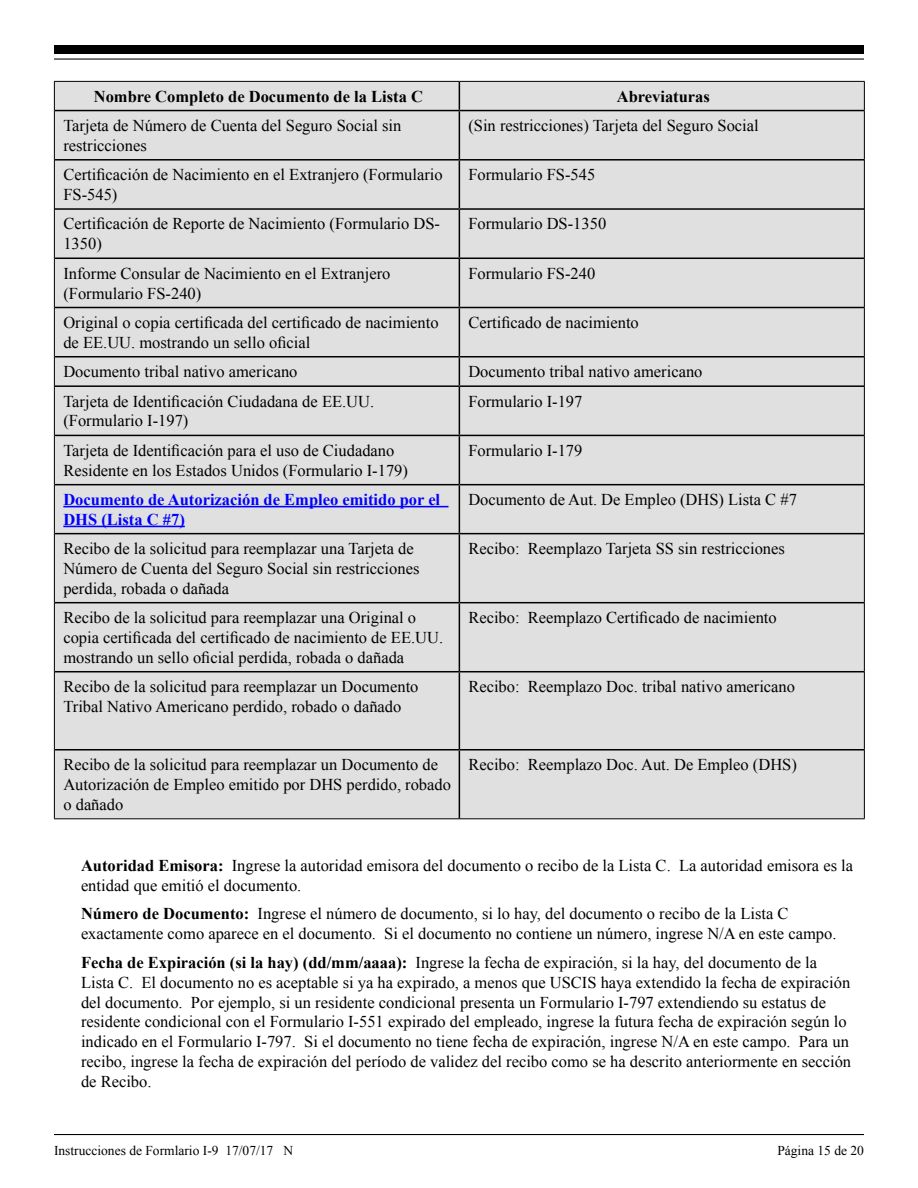
<style>
.page{position:relative;width:918px;height:1188px;background:#fff}
.page>*{position:absolute;margin:0;border:0;box-sizing:border-box;transform-origin:0 0}
.Body_1{font:16.5px/19.8px "Times New Roman";color:#000}
.Body_Lead-in_Indent{font:16.5px/19.8px "Times New Roman";color:#000}
.Body_1-2{font:700 16.5px/19.8px "Times New Roman";color:#00f}
.Body_1-3{font:700 16.5px "Times New Roman";color:#000}
.t1{font:13.5px "Times New Roman";color:#000}
.s1{font-weight:700}
</style>
<div class="page">
<hr style="left:54px;top:1134px;width:810px;height:1px;background:#000">
<div style="left:54px;top:45px;width:810px;height:9px;background:#000"></div>
<hr style="left:54px;top:58px;width:810px;height:2px;background:#000">
<div style="left:55px;top:82px;width:809px;height:736px;background:#e0e0e0"></div>
<hr style="left:54px;top:81px;width:405px;height:1px;background:#000">
<svg style="left:54px;top:82px;width:1px;height:29px"></svg>
<hr style="left:459px;top:81px;width:406px;height:1px;background:#000">
<svg style="left:864px;top:82px;width:1px;height:29px"></svg>
<hr style="left:54px;top:111px;width:1px;height:49px;background:#000">
<hr style="left:864px;top:111px;width:1px;height:49px;background:#000">
<hr style="left:54px;top:160px;width:1px;height:49px;background:#000">
<hr style="left:864px;top:160px;width:1px;height:49px;background:#000">
<hr style="left:54px;top:209px;width:1px;height:49px;background:#000">
<hr style="left:864px;top:209px;width:1px;height:49px;background:#000">
<hr style="left:54px;top:258px;width:1px;height:50px;background:#000">
<hr style="left:864px;top:258px;width:1px;height:50px;background:#000">
<hr style="left:54px;top:308px;width:1px;height:49px;background:#000">
<hr style="left:864px;top:308px;width:1px;height:49px;background:#000">
<svg style="left:54px;top:357px;width:1px;height:29px"></svg>
<svg style="left:864px;top:357px;width:1px;height:29px"></svg>
<hr style="left:54px;top:386px;width:1px;height:49px;background:#000">
<hr style="left:864px;top:386px;width:1px;height:49px;background:#000">
<hr style="left:54px;top:435px;width:1px;height:50px;background:#000">
<hr style="left:864px;top:435px;width:1px;height:50px;background:#000">
<hr style="left:54px;top:485px;width:1px;height:49px;background:#000">
<hr style="left:864px;top:485px;width:1px;height:49px;background:#000">
<hr style="left:54px;top:534px;width:1px;height:69px;background:#000">
<hr style="left:864px;top:534px;width:1px;height:69px;background:#000">
<hr style="left:54px;top:603px;width:1px;height:69px;background:#000">
<hr style="left:864px;top:603px;width:1px;height:69px;background:#000">
<hr style="left:54px;top:672px;width:1px;height:78px;background:#000">
<hr style="left:864px;top:672px;width:1px;height:78px;background:#000">
<hr style="left:54px;top:750px;width:1px;height:68px;background:#000">
<hr style="left:864px;top:750px;width:1px;height:68px;background:#000">
<hr style="left:54px;top:818px;width:405px;height:1px;background:#000">
<hr style="left:459px;top:818px;width:406px;height:1px;background:#000">
<svg style="left:459px;top:82px;width:1px;height:28px"></svg>
<hr style="left:55px;top:110px;width:404px;height:1px;background:#000">
<hr style="left:459px;top:110px;width:405px;height:1px;background:#000">
<hr style="left:459px;top:111px;width:1px;height:48px;background:#000">
<hr style="left:55px;top:159px;width:404px;height:2px;background:#000">
<hr style="left:459px;top:159px;width:405px;height:2px;background:#000">
<hr style="left:459px;top:161px;width:1px;height:47px;background:#000">
<hr style="left:55px;top:208px;width:404px;height:2px;background:#000">
<hr style="left:459px;top:208px;width:405px;height:2px;background:#000">
<hr style="left:459px;top:210px;width:1px;height:48px;background:#000">
<hr style="left:55px;top:258px;width:404px;height:1px;background:#000">
<hr style="left:459px;top:258px;width:405px;height:1px;background:#000">
<hr style="left:459px;top:259px;width:1px;height:48px;background:#000">
<hr style="left:55px;top:307px;width:404px;height:1px;background:#000">
<hr style="left:459px;top:307px;width:405px;height:1px;background:#000">
<hr style="left:459px;top:308px;width:1px;height:48px;background:#000">
<hr style="left:55px;top:356px;width:404px;height:2px;background:#000">
<hr style="left:459px;top:356px;width:405px;height:2px;background:#000">
<svg style="left:459px;top:358px;width:1px;height:27px"></svg>
<hr style="left:55px;top:385px;width:404px;height:2px;background:#000">
<hr style="left:459px;top:385px;width:405px;height:2px;background:#000">
<hr style="left:459px;top:387px;width:1px;height:48px;background:#000">
<hr style="left:55px;top:435px;width:404px;height:1px;background:#000">
<hr style="left:459px;top:435px;width:405px;height:1px;background:#000">
<hr style="left:459px;top:436px;width:1px;height:48px;background:#000">
<hr style="left:55px;top:484px;width:404px;height:1px;background:#000">
<hr style="left:459px;top:484px;width:405px;height:1px;background:#000">
<hr style="left:459px;top:485px;width:1px;height:48px;background:#000">
<hr style="left:55px;top:533px;width:404px;height:1px;background:#000">
<hr style="left:459px;top:533px;width:405px;height:1px;background:#000">
<hr style="left:459px;top:534px;width:1px;height:68px;background:#000">
<hr style="left:55px;top:602px;width:404px;height:1px;background:#000">
<hr style="left:459px;top:602px;width:405px;height:1px;background:#000">
<hr style="left:459px;top:603px;width:1px;height:68px;background:#000">
<hr style="left:55px;top:671px;width:404px;height:1px;background:#000">
<hr style="left:459px;top:671px;width:405px;height:1px;background:#000">
<hr style="left:459px;top:672px;width:1px;height:77px;background:#000">
<hr style="left:55px;top:749px;width:404px;height:2px;background:#000">
<hr style="left:459px;top:749px;width:405px;height:2px;background:#000">
<hr style="left:459px;top:751px;width:1px;height:67px;background:#000">
<hr style="left:63px;top:506px;width:385px;height:1px;background:#00f">
<hr style="left:63px;top:526px;width:122px;height:1px;background:#00f">
<p class="Body_1-3" style="left:94px;top:85px;width:331px">Nombre Completo de Documento de la Lista C</p>
<p class="Body_1-3" style="left:617px;top:85px;width:95px">Abreviaturas</p>
<p class="Body_1" style="left:63px;top:115px;width:339px">Tarjeta de Número de Cuenta del Seguro Social sin restricciones</p>
<p class="Body_1" style="left:468px;top:115px;width:292px">(Sin restricciones) Tarjeta del Seguro Social</p>
<p class="Body_1" style="left:63px;top:165px;width:381px">Certificación de Nacimiento en el Extranjero (Formulario<br>FS-545)</p>
<p class="Body_1" style="left:468px;top:165px;width:128px">Formulario FS-545</p>
<p class="Body_1" style="left:63px;top:214px;width:378px">Certificación de Reporte de Nacimiento (Formulario DS-<br>1350)</p>
<p class="Body_1" style="left:468px;top:214px;width:139px">Formulario DS-1350</p>
<p class="Body_1" style="left:63px;top:263px;width:329px">Informe Consular de Nacimiento en el Extranjero (Formulario FS-240)</p>
<p class="Body_1" style="left:468px;top:263px;width:128px">Formulario FS-240</p>
<p class="Body_1" style="left:63px;top:312px;width:377px">Original o copia certificada del certificado de nacimiento de EE.UU. mostrando un sello oficial</p>
<p class="Body_1" style="left:468px;top:312px;width:172px">Certificado de nacimiento</p>
<p class="Body_1" style="left:63px;top:362px;width:236px">Documento tribal nativo americano</p>
<p class="Body_1" style="left:468px;top:362px;width:236px">Documento tribal nativo americano</p>
<p class="Body_1" style="left:63px;top:391px;width:312px">Tarjeta de Identificación Ciudadana de EE.UU. (Formulario I-197)</p>
<p class="Body_1" style="left:468px;top:391px;width:116px">Formulario I-197</p>
<p class="Body_1" style="left:63px;top:440px;width:346px">Tarjeta de Identificación para el uso de Ciudadano<br>Residente en los Estados Unidos (Formulario I-179)</p>
<p class="Body_1" style="left:468px;top:440px;width:116px">Formulario I-179</p>
<p class="Body_1-2" style="left:63px;top:489px;width:378px">Documento de Autorización de Empleo emitido por el<br>DHS (Lista C #7)</p>
<p class="Body_1" style="left:468px;top:489px;width:330px">Documento de Aut. De Empleo (DHS) Lista C #7</p>
<p class="Body_1" style="left:63px;top:538px;width:358px">Recibo de la solicitud para reemplazar una Tarjeta de<br>Número de Cuenta del Seguro Social sin restricciones perdida, robada o dañada</p>
<p class="Body_1" style="left:468px;top:538px;width:318px">Recibo: Reemplazo Tarjeta SS sin restricciones</p>
<p class="Body_1" style="left:63px;top:607px;width:381px">Recibo de la solicitud para reemplazar una Original o copia certificada del certificado de nacimiento de EE.UU. mostrando un sello oficial perdida, robada o dañada</p>
<p class="Body_1" style="left:468px;top:607px;width:310px">Recibo: Reemplazo Certificado de nacimiento</p>
<p class="Body_1" style="left:63px;top:676px;width:357px">Recibo de la solicitud para reemplazar un Documento<br>Tribal Nativo Americano perdido, robado o dañado</p>
<p class="Body_1" style="left:468px;top:676px;width:328px">Recibo: Reemplazo Doc. tribal nativo americano</p>
<p class="Body_1" style="left:63px;top:755px;width:389px">Recibo de la solicitud para reemplazar un Documento de<br>Autorización de Empleo emitido por DHS perdido, robado o dañado</p>
<p class="Body_1" style="left:468px;top:755px;width:330px">Recibo: Reemplazo Doc. Aut. De Empleo (DHS)</p>
<p class="Body_Lead-in_Indent" style="left:81px;top:855px;width:774px"><span class="s1">Autoridad Emisora:</span> Ingrese la autoridad emisora del documento o recibo de la Lista C. La autoridad emisora es la entidad que emitió el documento.</p>
<p class="Body_Lead-in_Indent" style="left:81px;top:904px;width:757px"><span class="s1">Número de Documento:</span> Ingrese el número de documento, si lo hay, del documento o recibo de la Lista C exactamente como aparece en el documento. Si el documento no contiene un número, ingrese N/A en este campo.</p>
<p class="Body_Lead-in_Indent" style="left:81px;top:952px;width:772px"><span class="s1">Fecha de Expiración (si la hay) (dd/mm/aaaa):</span> Ingrese la fecha de expiración, si la hay, del documento de la Lista C. El documento no es aceptable si ya ha expirado, a menos que USCIS haya extendido la fecha de expiración del documento. Por ejemplo, si un residente condicional presenta un Formulario I-797 extendiendo su estatus de residente condicional con el Formulario I-551 expirado del empleado, ingrese la futura fecha de expiración según lo indicado en el Formulario I-797. Si el documento no tiene fecha de expiración, ingrese N/A en este campo. Para un recibo, ingrese la fecha de expiración del período de validez del recibo como se ha descrito anteriormente en sección de Recibo.</p>
<p class="t1" style="left:54px;top:1141px;width:241px">Instrucciones de Formlario I-9 17/07/17 N</p>
<p class="t1" style="left:777px;top:1141px;width:88px">Página 15 de 20</p>
</div>
